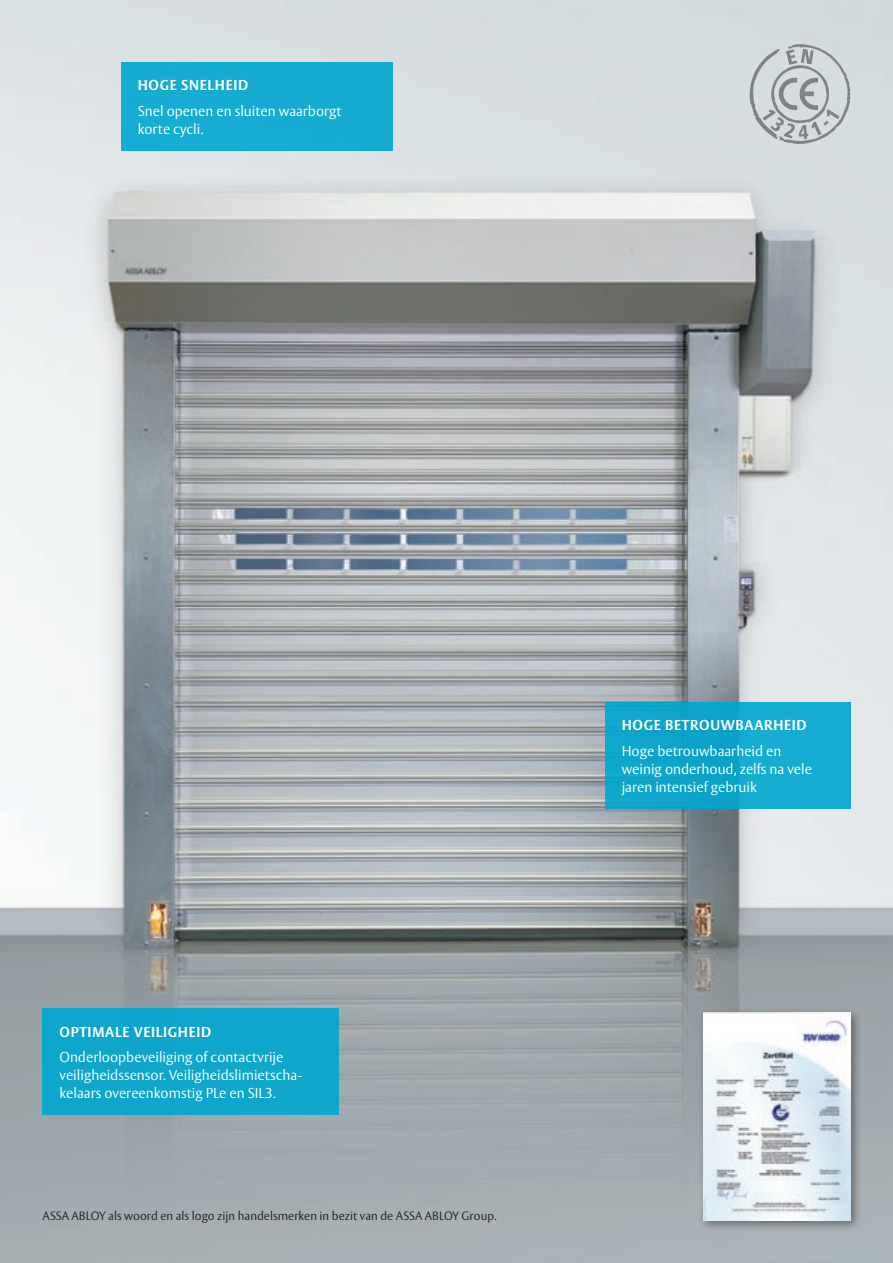
<style>
.page{position:relative;width:893px;height:1263px;background:#fff}
.page>*{position:absolute;margin:0;border:0;box-sizing:border-box;transform-origin:0 0}
.t1{font:300 14.25px/18px "ASSA Vesta";color:#fff}
.t2{font:700 14.25px "ASSA Vesta";letter-spacing:.05em;color:#fff}
.t3{font:300 12px "ASSA Vesta";color:#231f20}
</style>
<div class="page">
<img style="left:0;top:0;width:893px;height:1263px">
<div style="left:43px;top:1008px;width:296px;height:107px;background:#0fa6cc"></div>
<div style="left:605px;top:702px;width:245px;height:107px;background:#11a8cd"></div>
<div style="left:121px;top:62px;width:271px;height:89px;background:#16acd2"></div>
<svg style="left:749px;top:44px;width:101px;height:100px;background:#c0c7ca"></svg>
<div style="left:698px;top:1007px;width:164px;height:224px;background:#231f20;opacity:.5"></div>
<img style="left:703px;top:1012px;width:147px;height:208px">
<p class="t2" style="left:138px;top:77px;width:112px">HOGE SNELHEID</p>
<p class="t1" style="left:138px;top:103px;width:205px">Snel openen en sluiten waarborgt korte cycli.</p>
<p class="t2" style="left:60px;top:1023px;width:153px">OPTIMALE VEILIGHEID</p>
<p class="t1" style="left:60px;top:1049px;width:244px">Onderloopbeveiliging of contactvrije veiligheidssensor. Veiligheidslimietscha&shy;kelaars overeenkomstig PLe en SIL3.</p>
<p class="t3" style="left:43px;top:1209px;width:456px">ASSA ABLOY als woord en als logo zijn handelsmerken in bezit van de ASSA ABLOY Group.</p>
<p class="t2" style="left:622px;top:716px;width:187px">HOGE BETROUWBAARHEID</p>
<p class="t1" style="left:622px;top:742px;width:192px">Hoge betrouwbaarheid en weinig onderhoud, zelfs na vele jaren intensief gebruik</p>
</div>
